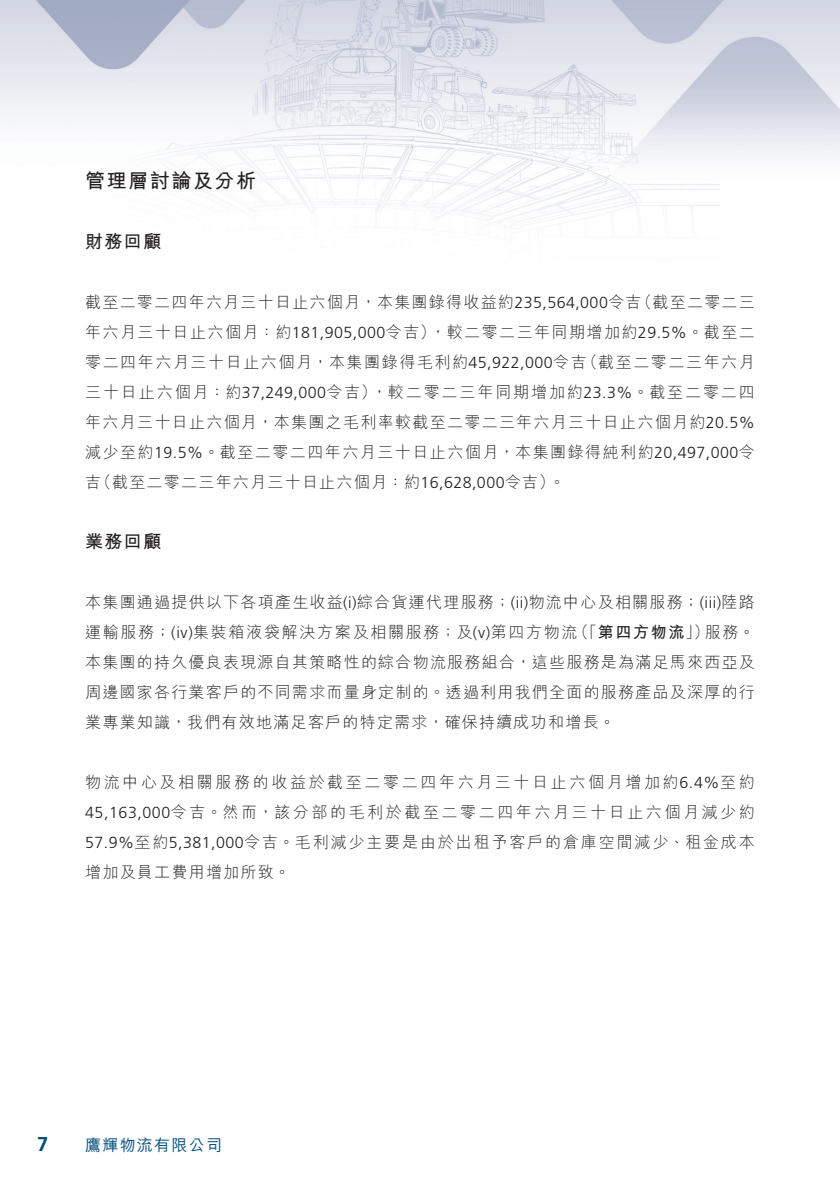
<style>
.page{position:relative;width:840px;height:1191px;background:#fff}
.page>*{position:absolute;margin:0;border:0;box-sizing:border-box;transform-origin:0 0}
.t1{font:700 20px "M Hei HK";letter-spacing:.08em;color:#231f20}
.t2{font:700 20px "Frutiger LT Std";color:#044d7c}
.t3{font:700 18px "M Hei HK";letter-spacing:.08em;color:#231f20}
.t4{font:300 16px/30px "M Hei HK";letter-spacing:.08em;color:#231f20}
.t5{font:300 16px/30px "M Hei HK";letter-spacing:.1em;color:#231f20}
.t6{font:300 16px "M Hei HK";letter-spacing:.12em;color:#231f20}
.t7{font:700 16px "M Hei HK";letter-spacing:.105em;color:#231f20}
.t8{font:500 16px "M Hei HK";letter-spacing:.08em;color:#044d7c}
.s1{font-family:"Frutiger LT Std"}
.s2{font-weight:300}
</style>
<div class="page">
<img style="left:0;top:0;width:839px;height:224px">
<p class="t1" style="left:85px;top:166px;width:172px">管理層討論及分析</p>
<p class="t3" style="left:85px;top:228px;width:78px">財務回顧</p>
<p class="t4" style="left:430px;top:287px;width:326px;text-indent:-345px">截至二零二四年六月三十日止六個月，本集團錄得收益約<span class="s1">235,564,000</span>令吉<br>，較二零二三年同期增加約<span class="s1">29.5%</span>。截至二</p>
<p class="t4" style="left:635px;top:287px;width:120px">（截至二零二三</p>
<p class="t4" style="left:85px;top:317px;width:352px">年六月三十日止六個月：約<span class="s1">181,905,000</span>令吉）</p>
<p class="t5" style="left:371px;top:347px;width:385px;text-indent:-286px">零二四年六月三十日止六個月，本集團錄得毛利約<span class="s1">45,922,000</span>令吉<br>，較二零二三年同期增加約<span class="s1">23.3%</span>。截至二零二四</p>
<p class="t5" style="left:581px;top:347px;width:174px">（截至二零二三年六月</p>
<p class="t6" style="left:85px;top:384px;width:293px">三十日止六個月：約<span class="s1">37,249,000</span>令吉）</p>
<p class="t4" style="left:85px;top:407px;width:670px">年六月三十日止六個月，本集團之毛利率較截至二零二三年六月三十日止六個月約<span class="s1">20.5%</span></p>
<p class="t4" style="left:85px;top:437px;width:671px">減少至約<span class="s1">19.5%</span>。截至二零二四年六月三十日止六個月，本集團錄得純利約<span class="s1">20,497,000</span>令</p>
<p class="t4" style="left:549px;top:467px;width:17px">。</p>
<p class="t4" style="left:96px;top:467px;width:460px">（截至二零二三年六月三十日止六個月：約<span class="s1">16,628,000</span>令吉(</p>
<p class="t4" style="left:85px;top:467px;width:17px">吉</p>
<p class="t3" style="left:85px;top:528px;width:78px">業務回顧</p>
<p class="t4" style="left:85px;top:587px;width:670px;text-align:right">本集團通過提供以下各項產生收益 <span class="s1">)i(</span> 綜合貨運代理服務；<span class="s1">( )i i</span> 物流中心及相關服務；<span class="s1">(iii)</span>陸路服務。</p>
<p class="t7" style="left:572px;top:620px;width:138px"><span class="s2">（「</span>第四方物流<span class="s2">」）</span></p>
<p class="t4" style="left:85px;top:617px;width:671px">運輸服務；<span class="s1">(iv)</span>集裝箱液袋解決方案及相關服務；及 <span class="s1">)v(</span> 第四方物流<br>本集團的持久優良表現源自其策略性的綜合物流服務組合，這些服務是為滿足馬來西亞及周邊國家各行業客戶的不同需求而量身定制的。透過利用我們全面的服務產品及深厚的行業專業知識，我們有效地滿足客戶的特定需求，確保持續成功和增長。</p>
<p class="t4" style="left:85px;top:767px;width:671px;text-align:justify">物流中心及相關服務的收益於截至二零二四年六月三十日止六個月增加約<span class="s1">6.4%</span>至約<span class="s1">45,163,000</span>令吉。然而，該分部的毛利於截至二零二四年六月三十日止六個月減少約<span class="s1">57.9%</span>至約<span class="s1">5,381,000</span>令吉。毛利減少主要是由於出租予客戶的倉庫空間減少、租金成本增加及員工費用增加所致。</p>
<p class="t2" style="left:37px;top:1132px;width:13px">7</p>
<p class="t8" style="left:85px;top:1133px;width:138px">鷹輝物流有限公司</p>
</div>
